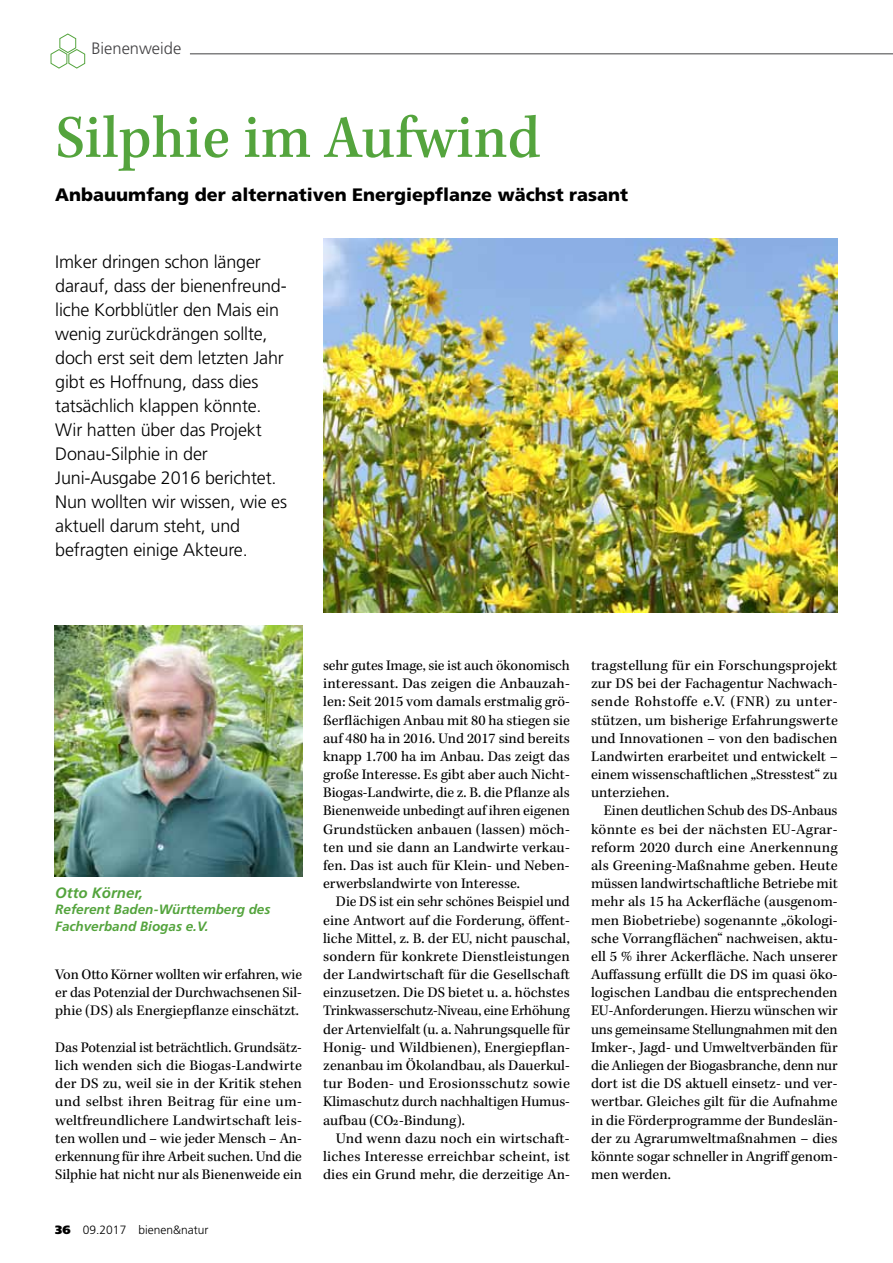
<style>
.page{position:relative;width:893px;height:1263px;background:#fff}
.page>*{position:absolute;margin:0;border:0;box-sizing:border-box;transform-origin:0 0}
.t1{font:63px "Kepler Std Medium Scn Capt";color:#54a43d}
.t2{font:300 18px/24px "Frutiger LT Std";letter-spacing:-.01em;color:#000}
.t3{font:900 18px "Frutiger LT Std";color:#000}
.t4{font:300 16.5px "Frutiger LT Std";color:#414042}
.t5{font:15px/18.1px "Kepler Std";color:#000;text-align:justify}
.t6{font:italic 700 15px "Frutiger LT Std";color:#54a43d}
.t7{font:italic 700 13.5px/16.5px "Frutiger LT Std";color:#54a43d}
.t8{font:300 12px "Frutiger LT Std";color:#000}
.s1{font-weight:900}
</style>
<div class="page">
<svg style="left:50px;top:33px;width:35px;height:36px"></svg>
<hr style="left:190px;top:53px;width:703px;height:1px;background:#414042">
<img style="left:54px;top:625px;width:249px;height:251px">
<img style="left:324px;top:239px;width:514px;height:373px">
<p class="t4" style="left:91px;top:39px;width:91px">Bienenweide</p>
<h1 class="t1" style="left:55px;top:102px;width:487px">Silphie im Aufwind</h1>
<p class="t3" style="left:55px;top:184px;width:574px">Anbauumfang der alternativen Energiepflanze wächst rasant</p>
<p class="t2" style="left:55px;top:250px;width:233px">Imker dringen schon länger darauf, dass der bienenfreund&shy;liche Korbblütler den Mais ein wenig zurückdrängen sollte, doch erst seit dem letzten Jahr gibt es Hoffnung, dass dies tatsächlich klappen könnte.<br>Wir hatten über das Projekt<br>Donau-Silphie in der<br>Juni-Ausgabe 2016 berichtet.<br>Nun wollten wir wissen, wie es aktuell darum steht, und befragten einige Akteure.</p>
<p class="t6" style="left:55px;top:884px;width:89px">Otto Körner,</p>
<p class="t7" style="left:55px;top:901px;width:217px">Referent Baden-Württemberg des<br>Fachverband Biogas e.V.</p>
<p class="t5" style="left:55px;top:966px;width:248px">Von Otto Körner wollten wir erfahren, wie er das Potenzial der Durchwachsenen Sil&shy;phie (DS) als Energiepflanze einschätzt.</p>
<p class="t5" style="left:55px;top:1039px;width:248px">Das Potenzial ist beträchtlich. Grundsätz&shy;lich wenden sich die Biogas-Landwirte der DS zu, weil sie in der Kritik stehen und selbst ihren Beitrag für eine um&shy;weltfreundlichere Landwirtschaft leis&shy;ten wollen und – wie jeder Mensch – An&shy;erkennung für ihre Arbeit suchen. Und die Silphie hat nicht nur als Bienenweide ein</p>
<p class="t8" style="left:55px;top:1223px;width:155px"><span class="s1">36</span> 09.2017 bienen&amp;natur</p>
<p class="t5" style="left:323px;top:657px;width:248px">sehr gutes Image, sie ist auch ökonomisch interessant. Das zeigen die Anbauzah&shy;len: Seit 2015 vom damals erstmalig grö&shy;ßerflächigen Anbau mit 80 ha stiegen sie auf 480 ha in 2016. Und 2017 sind bereits knapp 1.700 ha im Anbau. Das zeigt das große Interesse. Es gibt aber auch Nicht-Biogas-Landwirte, die z. B. die Pflanze als Bienenweide unbedingt auf ihren eigenen Grundstücken anbauen (lassen) möch&shy;ten und sie dann an Landwirte verkau&shy;fen. Das ist auch für Klein- und Neben&shy;erwerbslandwirte von Interesse.</p>
<p class="t5" style="left:323px;top:893px;width:248px;text-indent:13px">Die DS ist ein sehr schönes Beispiel und eine Antwort auf die Forderung, öffent&shy;liche Mittel, z. B. der EU, nicht pauschal, sondern für konkrete Dienstleistungen der Landwirtschaft für die Gesellschaft einzusetzen. Die DS bietet u. a. höchstes Trinkwasserschutz-Niveau, eine Erhöhung der Artenvielfalt (u. a. Nahrungsquelle für Honig- und Wildbienen), Energiepflan&shy;zenanbau im Ökolandbau, als Dauerkul&shy;tur Boden- und Erosionsschutz sowie Klimaschutz durch nachhaltigen Humus&shy;aufbau (CO2-Bindung).</p>
<p class="t5" style="left:323px;top:1129px;width:248px;text-indent:13px">Und wenn dazu noch ein wirtschaft&shy;liches Interesse erreichbar scheint, ist dies ein Grund mehr, die derzeitige An-</p>
<p class="t5" style="left:591px;top:657px;width:248px">tragstellung für ein Forschungsprojekt zur DS bei der Fachagentur Nachwach&shy;sende Rohstoffe e.V. (FNR) zu unter&shy;stützen, um bisherige Erfahrungswerte und Innovationen – von den badischen Landwirten erarbeitet und entwickelt – einem wissenschaftlichen „Stresstest“ zu unterziehen.</p>
<p class="t5" style="left:591px;top:802px;width:248px;text-indent:13px">Einen deutlichen Schub des DS-Anbaus könnte es bei der nächsten EU-Agrar&shy;reform 2020 durch eine Anerkennung als Greening-Maßnahme geben. Heute müssen landwirtschaftliche Betriebe mit mehr als 15 ha Ackerfläche (ausgenom&shy;men Biobetriebe) sogenannte „ökologi&shy;sche Vorrangflächen“ nachweisen, aktu&shy;ell 5 % ihrer Ackerfläche. Nach unserer Auffassung erfüllt die DS im quasi öko&shy;logischen Landbau die entsprechenden EU-Anforderungen. Hierzu wünschen wir uns gemeinsame Stellungnahmen mit den Imker-, Jagd- und Umweltverbänden für die Anliegen der Biogasbranche, denn nur dort ist die DS aktuell einsetz- und ver&shy;wertbar. Gleiches gilt für die Aufnahme in die Förderprogramme der Bundeslän&shy;der zu Agrarumweltmaßnahmen – dies könnte sogar schneller in Angriff genom&shy;men werden.</p>
</div>
